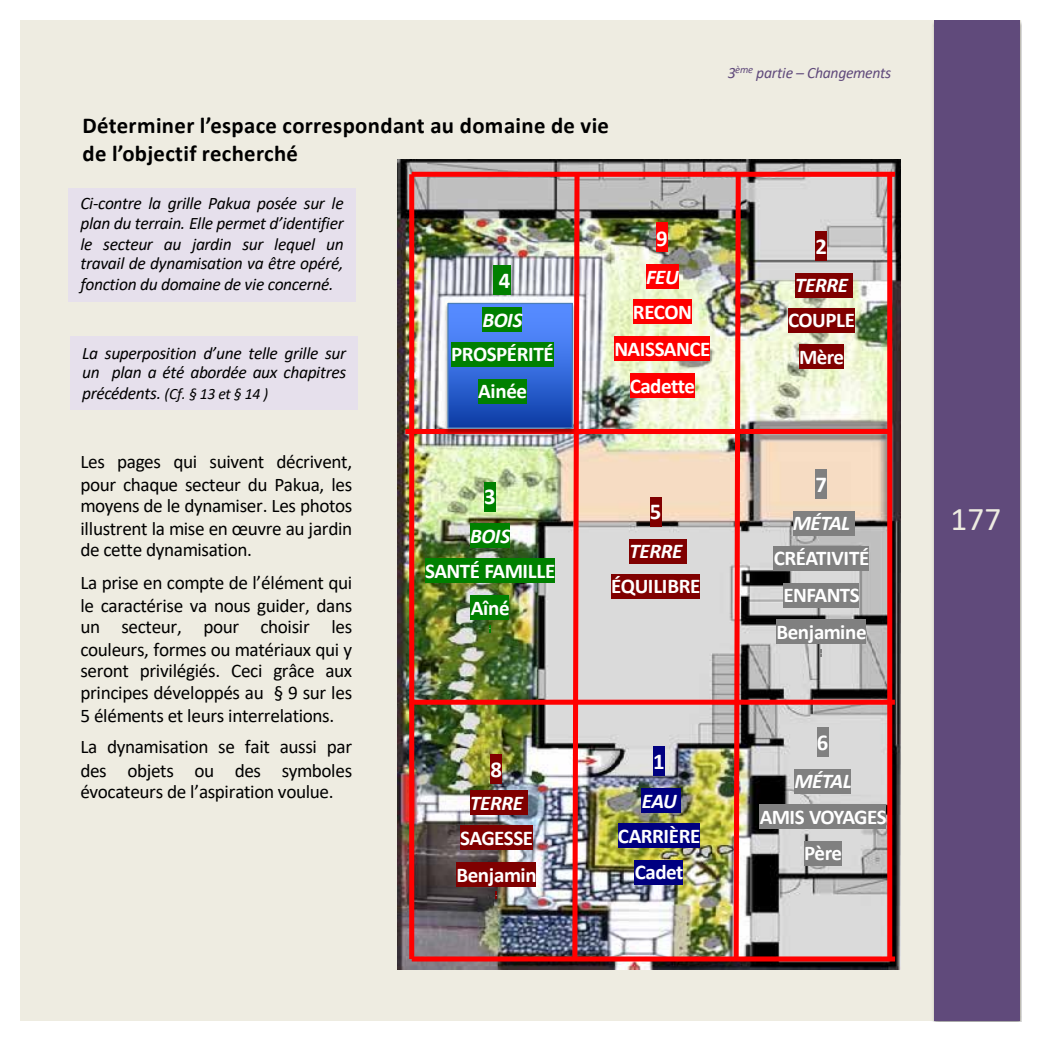
<style>
.page{position:relative;width:1042px;height:1042px;background:#fff}
.page>*{position:absolute;margin:0;border:0;box-sizing:border-box;transform-origin:0 0}
.t1{font:33.25px "Calibri";color:#eeece1}
.t2{font:700 22.75px/28.2px "Calibri";letter-spacing:.015em;color:#000}
.t3{font:700 22.75px "Calibri";color:#fff}
.t4{font:700 21px/36.9px "Calibri";letter-spacing:-.025em;color:#fff;text-align:center}
.t5{font:italic 700 21px "Calibri";letter-spacing:-.025em;color:#fff}
.t6{font:19.25px/22.1px "Calibri";letter-spacing:-.02em;color:#000;text-align:justify}
.t7{font:italic 17.5px/19.2px "Calibri";letter-spacing:-.02em;color:#000}
.t8{font:italic 15.75px "Calibri";letter-spacing:-.025em;color:#000}
.t9{font:italic 15.75px "Calibri";letter-spacing:-.02em;color:#604a7b}
.t10{font:700 5.25px "Calibri";color:#fff}
.s1{font-size:17.5px}
</style>
<div class="page">
<div style="left:20px;top:20px;width:1001px;height:1001px;background:#eeece1"></div>
<div style="left:70px;top:337px;width:288px;height:73px;background:#e6e0ec"></div>
<img style="left:397px;top:159px;width:503px;height:810px">
<div style="left:412px;top:700px;width:483px;height:5px;background:#f00"></div>
<div style="left:409px;top:174px;width:5px;height:785px;background:#f00"></div>
<img style="left:731px;top:169px;width:12px;height:795px">
<div style="left:412px;top:956px;width:483px;height:5px;background:#f00"></div>
<div style="left:412px;top:172px;width:483px;height:5px;background:#f00"></div>
<div style="left:887px;top:174px;width:5px;height:785px;background:#f00"></div>
<div style="left:405px;top:429px;width:483px;height:5px;background:#f00"></div>
<img style="left:570px;top:169px;width:12px;height:795px">
<div style="left:490px;top:753px;width:12px;height:30px;background:#800000"></div>
<div style="left:470px;top:790px;width:57px;height:25px;background:#800000"></div>
<div style="left:460px;top:825px;width:72px;height:25px;background:#800000"></div>
<div style="left:456px;top:862px;width:80px;height:24px;background:#800000"></div>
<div style="left:650px;top:497px;width:11px;height:30px;background:#800000"></div>
<div style="left:629px;top:539px;width:53px;height:24px;background:#800000"></div>
<hr style="left:682px;top:539px;width:4px;height:24px;background:#800000">
<div style="left:611px;top:574px;width:89px;height:24px;background:#800000"></div>
<div style="left:653px;top:746px;width:12px;height:30px;background:#000080"></div>
<div style="left:642px;top:788px;width:39px;height:25px;background:#000080"></div>
<div style="left:618px;top:823px;width:82px;height:25px;background:#000080"></div>
<div style="left:635px;top:860px;width:48px;height:24px;background:#000080"></div>
<div style="left:817px;top:727px;width:12px;height:30px;background:#808080"></div>
<div style="left:794px;top:769px;width:57px;height:25px;background:#808080"></div>
<div style="left:759px;top:804px;width:127px;height:25px;background:#808080"></div>
<div style="left:804px;top:841px;width:37px;height:24px;background:#808080"></div>
<div style="left:484px;top:482px;width:12px;height:29px;background:#008000"></div>
<div style="left:470px;top:524px;width:40px;height:24px;background:#008000"></div>
<div style="left:425px;top:559px;width:130px;height:24px;background:#008000"></div>
<div style="left:471px;top:595px;width:38px;height:25px;background:#008000"></div>
<svg style="left:489px;top:625px;width:2px;height:7px"></svg>
<div style="left:815px;top:469px;width:12px;height:30px;background:#808080"></div>
<div style="left:793px;top:511px;width:61px;height:24px;background:#808080"></div>
<div style="left:774px;top:546px;width:95px;height:24px;background:#808080"></div>
<div style="left:783px;top:583px;width:76px;height:24px;background:#808080"></div>
<div style="left:776px;top:619px;width:90px;height:25px;background:#808080"></div>
<svg style="left:820px;top:649px;width:2px;height:7px"></svg>
<div style="left:656px;top:223px;width:12px;height:29px;background:#f00"></div>
<div style="left:646px;top:265px;width:32px;height:24px;background:#f00"></div>
<div style="left:633px;top:300px;width:58px;height:24px;background:#f00"></div>
<div style="left:614px;top:336px;width:96px;height:25px;background:#f00"></div>
<div style="left:630px;top:373px;width:64px;height:25px;background:#f00"></div>
<div style="left:815px;top:231px;width:12px;height:30px;background:#800000"></div>
<div style="left:795px;top:273px;width:57px;height:24px;background:#800000"></div>
<div style="left:788px;top:308px;width:66px;height:24px;background:#800000"></div>
<div style="left:799px;top:345px;width:44px;height:24px;background:#800000"></div>
<img style="left:442px;top:300px;width:137px;height:137px">
<div style="left:448px;top:303px;width:124px;height:125px;background:linear-gradient(to bottom,#6096ff,#0e43a5)"></div>
<div style="left:447px;top:303px;width:126px;height:125px;border:1px solid #4a7ebb"></div>
<div style="left:494px;top:265px;width:5px;height:30px;background:#008000"></div>
<div style="left:499px;top:265px;width:12px;height:30px;background:#008000"></div>
<div style="left:482px;top:307px;width:40px;height:25px;background:#008000"></div>
<div style="left:451px;top:342px;width:102px;height:25px;background:#008000"></div>
<div style="left:478px;top:379px;width:48px;height:24px;background:#008000"></div>
<img style="left:933px;top:22px;width:88px;height:999px">
<div style="left:934px;top:20px;width:86px;height:1001px;background:#604a7b"></div>
<div style="left:68px;top:188px;width:287px;height:114px;background:#e6e0ec"></div>
<p class="t2" style="left:82px;top:111px;width:528px">Déterminer l’espace correspondant au domaine de vie de l’objectif recherché</p>
<p class="t7" style="left:80px;top:193px;width:265px">Ci-contre la grille Pakua posée sur le plan du terrain. Elle permet d’identifier</p>
<p class="t7" style="left:80px;top:233px;width:265px">le secteur au jardin sur lequel un travail de dynamisation va être opéré,</p>
<p class="t7" style="left:80px;top:274px;width:255px">fonction du domaine de vie concerné.</p>
<p class="t7" style="left:82px;top:342px;width:266px">La superposition d’une telle grille sur un plan a été abordée aux chapitres</p>
<p class="t8" style="left:82px;top:383px;width:187px"><span class="s1">précédents.</span> (Cf. § 13 et § 14 )</p>
<p class="t3" style="left:499px;top:264px;width:13px">4</p>
<p class="t5" style="left:482px;top:305px;width:41px">BOIS</p>
<p class="t4" style="left:451px;top:336px;width:104px">PROSPÉRITÉ<br>Ainée</p>
<p class="t3" style="left:656px;top:222px;width:13px">9</p>
<p class="t5" style="left:646px;top:262px;width:34px">FEU</p>
<p class="t4" style="left:614px;top:293px;width:97px">RECON<br>NAISSANCE<br>Cadette</p>
<p class="t9" style="left:728px;top:62px;width:165px">3<sup>ème</sup> partie – Changements</p>
<p class="t3" style="left:815px;top:230px;width:13px">2</p>
<p class="t5" style="left:795px;top:270px;width:54px">TERRE</p>
<p class="t4" style="left:788px;top:301px;width:68px">COUPLE<br>Mère</p>
<p class="t6" style="left:80px;top:450px;width:273px">Les pages qui suivent décrivent, pour chaque secteur du Pakua, les moyens de le dynamiser. Les photos</p>
<p class="t6" style="left:80px;top:517px;width:273px;line-height:21px">illustrent la mise en œuvre au jardin de cette dynamisation.</p>
<p class="t6" style="left:80px;top:571px;width:273px">La prise en compte de l’élément qui le caractérise va nous guider, dans un secteur, pour choisir les couleurs, formes ou matériaux qui y seront privilégiés. Ceci grâce aux principes développés au § 9 sur les 5 éléments et leurs interrelations.</p>
<p class="t6" style="left:80px;top:735px;width:273px;line-height:23.1px">La dynamisation se fait aussi par des objets ou des symboles</p>
<p class="t6" style="left:80px;top:779px;width:255px">évocateurs de l’aspiration voulue.</p>
<p class="t3" style="left:484px;top:481px;width:13px">3</p>
<p class="t5" style="left:470px;top:521px;width:41px">BOIS</p>
<p class="t4" style="left:425px;top:552px;width:132px">SANTÉ FAMILLE<br>Aîné</p>
<p class="t10" style="left:489px;top:625px;width:3px">-</p>
<p class="t3" style="left:490px;top:753px;width:13px">8</p>
<p class="t5" style="left:470px;top:788px;width:54px">TERRE</p>
<p class="t4" style="left:456px;top:819px;width:82px;text-align:left">SAGESSE<br>Benjamin</p>
<p class="t10" style="left:496px;top:891px;width:3px">-</p>
<p class="t3" style="left:650px;top:496px;width:13px">5</p>
<p class="t5" style="left:629px;top:536px;width:54px">TERRE</p>
<p class="t4" style="left:611px;top:567px;width:90px">ÉQUILIBRE</p>
<p class="t3" style="left:653px;top:745px;width:13px">1</p>
<p class="t5" style="left:642px;top:786px;width:36px">EAU</p>
<p class="t4" style="left:618px;top:817px;width:84px">CARRIÈRE<br>Cadet</p>
<p class="t3" style="left:815px;top:468px;width:13px">7</p>
<p class="t5" style="left:793px;top:508px;width:59px">MÉTAL</p>
<p class="t4" style="left:774px;top:539px;width:97px">CRÉATIVITÉ<br>ENFANTS<br>Benjamine</p>
<p class="t10" style="left:820px;top:649px;width:3px">-</p>
<p class="t3" style="left:817px;top:726px;width:13px">6</p>
<p class="t5" style="left:794px;top:766px;width:59px">MÉTAL</p>
<p class="t4" style="left:759px;top:798px;width:129px">AMIS VOYAGES<br>Père</p>
<h1 class="t1" style="left:950px;top:496px;width:52px">177</h1>
</div>
